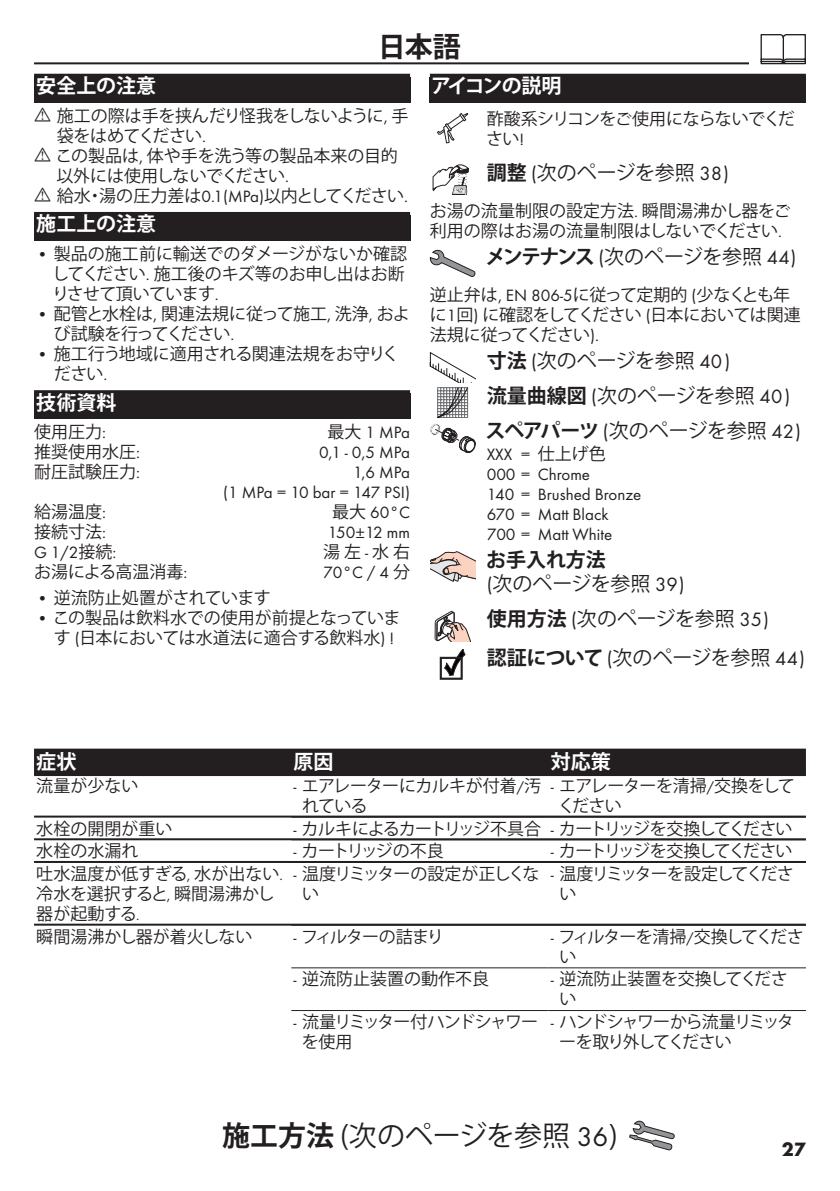
<style>
.page{position:relative;width:840px;height:1191px;background:#fff}
.page>*{position:absolute;margin:0;border:0;box-sizing:border-box;transform-origin:0 0}
.Montage_mit_Symbol_JP{font:28px "Koz Go Pr 6 N";letter-spacing:-.01em;color:#231f20}
.Montage_mit_Symbol_BG{font:700 28px "Koz Go Pr 6 N";color:#231f20}
.Montage_mit_Symbol_BG-2{font:20px/35.4px "Koz Go Pr 6 N";letter-spacing:-.01em;color:#231f20}
.Montage_mit_Symbol_BG-3{font:700 20px "Koz Go Pr 6 N";color:#fff}
.Montage_mit_Symbol_BG-4{font:700 20px "Koz Go Pr 6 N";letter-spacing:-.08em;color:#fff}
.Tabelle_Kopf_JP{font:700 20px "Koz Go Pr 6 N";color:#fff}
.t1{font:700 20px "Futura TOT";color:#231f20}
.Montage_mit_Symbol_BG-5{font:17px/20px "Koz Go Pr 6 N";letter-spacing:-.02em;color:#231f20}
.Montage_mit_Symbol_BG-6{font:17px/20px "Futura TOT Boo";color:#231f20;text-align:right}
.Montage_mit_Symbol_BG-7{font:17px/20px "Koz Go Pr 6 N";color:#231f20}
.Tabelle_Spalte_JP{font:17px/20px "Koz Go Pr 6 N";color:#231f20}
.Montage_mit_Symbol_BG-8{font:17px/20px "Koz Go Pr 6 N";letter-spacing:-.095em;color:#231f20}
.Montage_mit_Symbol_BG-9{font:17px/20px "Koz Go Pr 6 N";letter-spacing:-.04em;color:#231f20}
.Montage_mit_Symbol_BG-10{font:17px/20px "Koz Go Pr 6 N";letter-spacing:-.05em;color:#231f20}
.Montage_mit_Symbol_BG-11{font:17px "Koz Go Pr 6 N";letter-spacing:-.105em;color:#231f20}
.Montage_mit_Symbol_BG-12{font:17px/20px "Koz Go Pr 6 N";letter-spacing:-.06em;color:#231f20}
.Montage_mit_Symbol_BG-13{font:17px/20px "Koz Go Pr 6 N";letter-spacing:-.075em;color:#231f20}
.Montage_mit_Symbol_BG-14{font:17px/20px "Koz Go Pr 6 N";letter-spacing:-.055em;color:#231f20}
.s1{font-family:"Futura TOT Boo"}
.s2{font-family:"Koz Go Pr 6 N"}
.s3{font-weight:700}
.s4{font-family:"Futura TOT Boo";font-size:15px}
</style>
<div class="page">
<hr style="left:34px;top:62px;width:771px;height:2px;background:#231f20">
<div style="left:748px;top:34px;width:68px;height:34px;background:#fff"></div>
<svg style="left:760px;top:34px;width:45px;height:30px"></svg>
<svg style="left:629px;top:1120px;width:45px;height:30px"></svg>
<div style="left:34px;top:74px;width:376px;height:28px;background:#231f20"></div>
<div style="left:34px;top:212px;width:376px;height:28px;background:#231f20"></div>
<div style="left:34px;top:393px;width:376px;height:26px;background:#231f20"></div>
<div style="left:34px;top:390px;width:376px;height:28px;background:#231f20"></div>
<div style="left:429px;top:74px;width:376px;height:28px;background:#231f20"></div>
<svg style="left:437px;top:113px;width:31px;height:30px"></svg>
<svg style="left:432px;top:164px;width:36px;height:31px"></svg>
<svg style="left:429px;top:250px;width:46px;height:27px"></svg>
<svg style="left:429px;top:352px;width:46px;height:101px"></svg>
<svg style="left:430px;top:551px;width:45px;height:30px"></svg>
<svg style="left:434px;top:611px;width:36px;height:30px"></svg>
<svg style="left:440px;top:649px;width:25px;height:30px"></svg>
<div style="left:34px;top:748px;width:771px;height:28px;background:#231f20"></div>
<hr style="left:34px;top:773px;width:771px;height:2px;background:#231f20">
<hr style="left:34px;top:815px;width:771px;height:2px;background:#231f20">
<hr style="left:34px;top:838px;width:771px;height:2px;background:#231f20">
<hr style="left:34px;top:861px;width:771px;height:2px;background:#231f20">
<hr style="left:34px;top:923px;width:771px;height:2px;background:#231f20">
<hr style="left:291px;top:967px;width:257px;height:1px;background:#231f20">
<hr style="left:548px;top:967px;width:257px;height:1px;background:#231f20">
<hr style="left:291px;top:1010px;width:257px;height:1px;background:#231f20">
<hr style="left:548px;top:1010px;width:257px;height:1px;background:#231f20">
<p class="Montage_mit_Symbol_BG" style="left:378px;top:30px;width:84px">日本語</p>
<p class="Montage_mit_Symbol_BG-3" style="left:36px;top:75px;width:121px">安全上の注意</p>
<p class="Montage_mit_Symbol_BG-5" style="left:56px;top:106px;width:354px">施工の際は手を挟んだり怪我をしないように<span class="s1">,</span> 手袋をはめてください<span class="s1">.<br></span>この製品は<span class="s1">,</span> 体や手を洗う等の製品本来の目的以外には使用しないでください<span class="s1">.<br></span>給水・湯の圧力差は<span class="s1">0.1(MPa)</span>以内としてください<span class="s1">.</span></p>
<p class="Montage_mit_Symbol_BG-3" style="left:36px;top:213px;width:121px">施工上の注意</p>
<p class="Montage_mit_Symbol_BG-5" style="left:52px;top:244px;width:356px;text-indent:-15px"><span class="s1">•</span> 製品の施工前に輸送でのダメージがないか確認してください<span class="s1">.</span> 施工後のキズ等のお申し出はお断りさせて頂いています<span class="s1">.</span></p>
<p class="Montage_mit_Symbol_BG-5" style="left:54px;top:304px;width:357px;text-indent:-17px"><span class="s1">•</span> 配管と水栓は<span class="s1">,</span> 関連法規に従って施工<span class="s1">,</span> 洗浄<span class="s1">,</span> および試験を行ってください<span class="s1">.</span></p>
<p class="Montage_mit_Symbol_BG-5" style="left:54px;top:344px;width:346px;text-indent:-17px"><span class="s1">•</span> 施工行う地域に適用される関連法規をお守りください<span class="s1">.</span></p>
<p class="Montage_mit_Symbol_BG-3" style="left:36px;top:391px;width:81px">技術資料</p>
<p class="Montage_mit_Symbol_BG-5" style="left:34px;top:422px;width:73px">使用圧力<span class="s1">:</span></p>
<p class="Montage_mit_Symbol_BG-6" style="left:327px;top:422px;width:84px"><span class="s2">最大</span> 1 MPa</p>
<p class="Montage_mit_Symbol_BG-5" style="left:34px;top:442px;width:107px">推奨使用水圧<span class="s1">:</span></p>
<p class="Montage_mit_Symbol_BG-6" style="left:319px;top:442px;width:92px">0,1 - 0,5 MPa</p>
<p class="Montage_mit_Symbol_BG-5" style="left:34px;top:462px;width:107px">耐圧試験圧力<span class="s1">:</span></p>
<p class="Montage_mit_Symbol_BG-6" style="left:223px;top:462px;width:188px">1,6 MPa<br>(1 MPa = 10 bar = 147 PSI)</p>
<p class="Montage_mit_Symbol_BG-5" style="left:34px;top:502px;width:73px">給湯温度<span class="s1">:</span></p>
<p class="Montage_mit_Symbol_BG-6" style="left:332px;top:502px;width:79px"><span class="s2">最大</span> 60°C</p>
<p class="Montage_mit_Symbol_BG-5" style="left:34px;top:522px;width:73px">接続寸法<span class="s1">:</span></p>
<p class="Montage_mit_Symbol_BG-6" style="left:328px;top:522px;width:84px">150±12 mm</p>
<p class="Montage_mit_Symbol_BG-6" style="left:34px;top:542px;width:84px">G 1/2<span class="s2">接続</span>:</p>
<p class="Montage_mit_Symbol_BG-5" style="left:323px;top:542px;width:88px">湯左<span class="s1">-</span>水右</p>
<p class="Montage_mit_Symbol_BG-7" style="left:34px;top:562px;width:155px">お湯による高温消毒<span class="s1">:</span></p>
<p class="Montage_mit_Symbol_BG-6" style="left:323px;top:562px;width:88px">70°C / 4 <span class="s2">分</span></p>
<p class="Montage_mit_Symbol_BG-5" style="left:37px;top:588px;width:235px"><span class="s1">•</span> 逆流防止処置がされています</p>
<p class="Montage_mit_Symbol_BG-7" style="left:54px;top:608px;width:348px;text-indent:-17px"><span class="s1">•</span> この製品は飲料水での使用が前提となっています <span class="s1">(</span>日本においては水道法に適合する飲料水<span class="s1">) !</span></p>
<p class="Montage_mit_Symbol_BG-4" style="left:431px;top:75px;width:132px">アイコンの説明</p>
<p class="Montage_mit_Symbol_BG-9" style="left:486px;top:109px;width:310px">酢酸系シリコンをご使用にならないでください<span class="s1">!</span></p>
<p class="Montage_mit_Symbol_BG-2" style="left:486px;top:155px;width:243px"><span class="s3">調整</span> <span class="s1">(</span>次のページを参照 <span class="s1">38)</span></p>
<p class="Montage_mit_Symbol_BG-7" style="left:429px;top:201px;width:362px">お湯の流量制限の設定方法<span class="s1">.</span> 瞬間湯沸かし器をご利用の際はお湯の流量制限はしないでください<span class="s1">.</span></p>
<p class="Montage_mit_Symbol_BG-2" style="left:485px;top:239px;width:312px"><span class="s3">メンテナンス</span> <span class="s1">(</span>次のページを参照 <span class="s1">44)</span></p>
<p class="Montage_mit_Symbol_BG-5" style="left:429px;top:285px;width:372px">逆止弁は<span class="s1">, EN 806-5</span>に従って定期的 <span class="s1">(</span>少なくとも年に<span class="s1">1</span>回<span class="s1">)</span> に確認をしてください <span class="s1">(</span>日本においては関連法規に従ってください<span class="s1">).</span></p>
<p class="Montage_mit_Symbol_BG-2" style="left:485px;top:343px;width:317px"><span class="s3">寸法</span> <span class="s1">(</span>次のページを参照 <span class="s1">40)<br></span><span class="s3">流量曲線図</span> <span class="s1">(</span>次のページを参照 <span class="s1">40)</span><span class="s3">スペアパーツ</span> <span class="s1">(</span>次のページを参照 <span class="s1">42)</span></p>
<p class="Montage_mit_Symbol_BG-6" style="left:486px;top:444px;width:156px;text-align:left">XXX = <span class="s2">仕上げ色<br></span>000 = Chrome<br>140 = Brushed Bronze<br>670 = Matt Black<br>700 = Matt White</p>
<p class="Montage_mit_Symbol_BG-2" style="left:486px;top:548px;width:200px;line-height:24px"><span class="s3">お手入れ方法<br></span><span class="s1">(</span>次のページを参照 <span class="s1">39)</span></p>
<p class="Montage_mit_Symbol_BG-2" style="left:486px;top:600px;width:320px;line-height:38.2px"><span class="s3">使用方法</span> <span class="s1">(</span>次のページを参照 <span class="s1">35)<br></span><span class="s3">認証について</span> <span class="s1">(</span>次のページを参照 <span class="s1">44)</span></p>
<p class="Tabelle_Kopf_JP" style="left:36px;top:750px;width:41px">症状</p>
<p class="Tabelle_Kopf_JP" style="left:293px;top:750px;width:41px">原因</p>
<p class="Tabelle_Kopf_JP" style="left:550px;top:750px;width:61px">対応策</p>
<p class="Tabelle_Spalte_JP" style="left:36px;top:776px;width:103px">流量が少ない</p>
<p class="Montage_mit_Symbol_BG-9" style="left:302px;top:776px;width:240px;text-indent:-9px"><span class="s1">-</span> エアレーターにカルキが付着<span class="s4">/</span>汚れている</p>
<p class="Montage_mit_Symbol_BG-10" style="left:557px;top:776px;width:238px;text-indent:-7px"><span class="s1">-</span> エアレーターを清掃<span class="s4">/</span>交換をしてください</p>
<p class="Tabelle_Spalte_JP" style="left:36px;top:818px;width:137px">水栓の開閉が重い</p>
<p class="Montage_mit_Symbol_BG-10" style="left:293px;top:818px;width:249px"><span class="s1">-</span> カルキによるカートリッジ不具合</p>
<p class="Montage_mit_Symbol_BG-11" style="left:550px;top:818px;width:243px"><span class="s1">-</span> カートリッジを交換してください</p>
<p class="Tabelle_Spalte_JP" style="left:36px;top:841px;width:103px">水栓の水漏れ</p>
<p class="Montage_mit_Symbol_BG-13" style="left:293px;top:841px;width:152px"><span class="s1">-</span> カートリッジの不良</p>
<p class="Montage_mit_Symbol_BG-11" style="left:550px;top:841px;width:243px"><span class="s1">-</span> カートリッジを交換してください</p>
<p class="Tabelle_Spalte_JP" style="left:36px;top:864px;width:248px">吐水温度が低すぎる<span class="s4">,</span> 水が出ない<span class="s4">.</span>冷水を選択すると<span class="s4">,</span> 瞬間湯沸かし器が起動する<span class="s4">.</span></p>
<p class="Montage_mit_Symbol_BG-13" style="left:302px;top:864px;width:239px;text-indent:-9px"><span class="s1">-</span> 温度リミッターの設定が正しくない</p>
<p class="Montage_mit_Symbol_BG-8" style="left:559px;top:864px;width:236px;text-indent:-9px"><span class="s1">-</span> 温度リミッターを設定してください</p>
<p class="Tabelle_Spalte_JP" style="left:36px;top:926px;width:217px">瞬間湯沸かし器が着火しない</p>
<p class="Montage_mit_Symbol_BG-12" style="left:293px;top:926px;width:151px"><span class="s1">-</span> フィルターの詰まり</p>
<p class="Montage_mit_Symbol_BG-12" style="left:559px;top:926px;width:246px;text-indent:-9px"><span class="s1">-</span> フィルターを清掃<span class="s4">/</span>交換してください</p>
<p class="Montage_mit_Symbol_BG-7" style="left:293px;top:969px;width:197px"><span class="s1">-</span> 逆流防止装置の動作不良</p>
<p class="Montage_mit_Symbol_BG-5" style="left:559px;top:969px;width:230px;text-indent:-9px"><span class="s1">-</span> 逆流防止装置を交換してください</p>
<p class="Montage_mit_Symbol_BG-14" style="left:301px;top:1012px;width:238px;text-indent:-8px"><span class="s1">-</span> 流量リミッター付ハンドシャワーを使用</p>
<p class="Montage_mit_Symbol_BG-8" style="left:559px;top:1012px;width:236px;text-indent:-8px"><span class="s1">-</span> ハンドシャワーから流量リミッターを取り外してください</p>
<p class="Montage_mit_Symbol_JP" style="left:222px;top:1119px;width:397px"><span class="s3">施工方法</span> (次のページを参照 <span class="s1">36</span>)</p>
<p class="t1" style="left:781px;top:1136px;width:25px">27</p>
</div>
